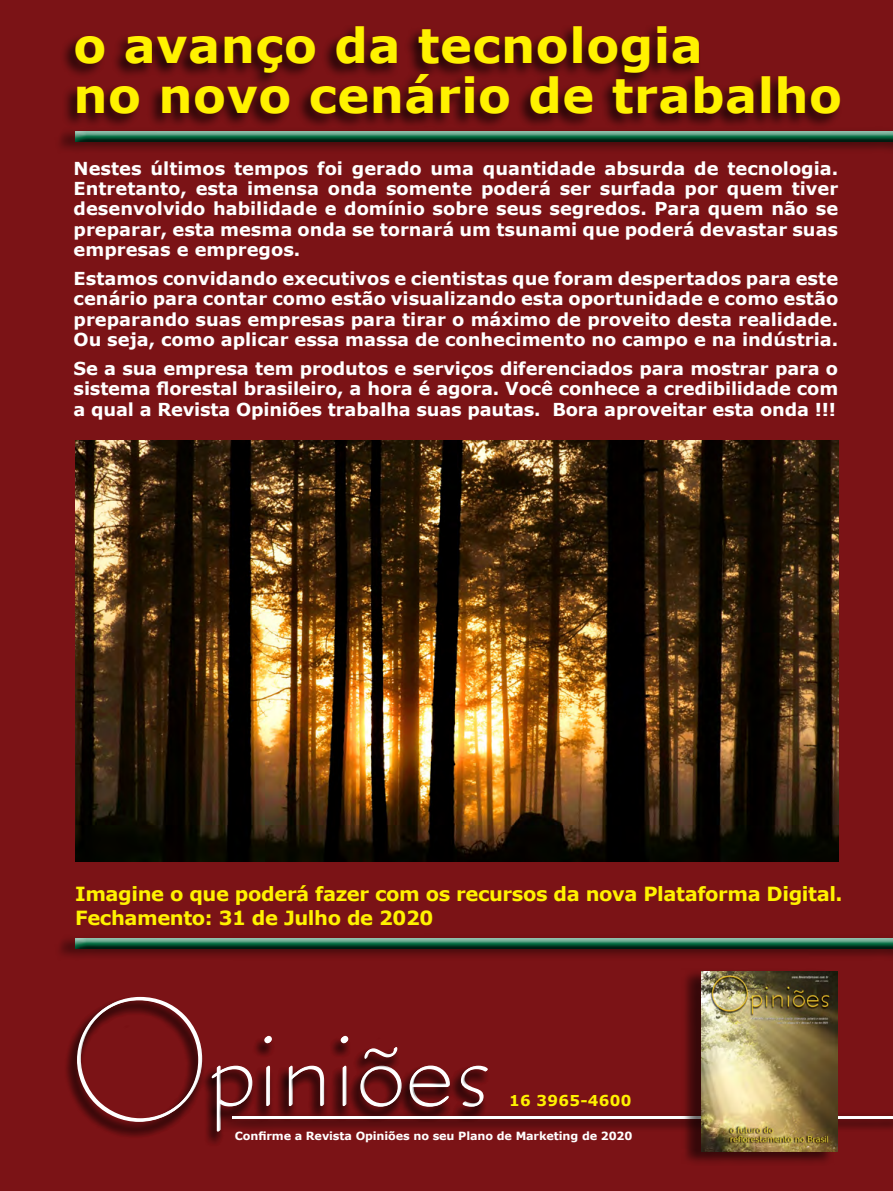
<style>
.page{position:relative;width:893px;height:1191px;background:#7b1316}
.page>*{position:absolute;margin:0;border:0;box-sizing:border-box;transform-origin:0 0}
.t1{font:135.6px "Bernhard Fashion BT";color:#fff}
.t2{font:700 48px/49.5px "Verdana";letter-spacing:.01em;color:#fff200}
.t3{font:700 19.5px/24px "Verdana";letter-spacing:-.02em;color:#fff200}
.t4{font:700 17.85px/20.2px "Verdana";color:#fff;text-align:justify}
.t5{font:700 15px "Verdana";letter-spacing:.02em;color:#fff200}
.t6{font:700 11.25px "Verdana";letter-spacing:-.01em;color:#fff}
</style>
<div class="page">
<div style="left:64px;top:997px;width:426px;height:150px;background:#000;opacity:.75"></div>
<svg style="left:220px;top:1112px;width:673px;height:19px;fill:#600e11"></svg>
<div style="left:221px;top:1105px;width:672px;height:14px;background:#fff;opacity:.75"></div>
<div style="left:229px;top:1109px;width:664px;height:10px;background:#000;opacity:.75"></div>
<div style="left:60px;top:24px;width:782px;height:105px;background:#000;opacity:.75"></div>
<div style="left:54px;top:126px;width:839px;height:28px;background:#000;opacity:.43"></div>
<div style="left:64px;top:120px;width:829px;height:26px;background:#fff;opacity:.75"></div>
<div style="left:68px;top:124px;width:825px;height:22px;background:#000;opacity:.75"></div>
<div style="left:681px;top:968px;width:154px;height:198px;background:#000;opacity:.56"></div>
<img style="left:701px;top:971px;width:136px;height:180px">
<div style="left:54px;top:933px;width:839px;height:28px;background:#000;opacity:.43"></div>
<div style="left:64px;top:926px;width:829px;height:26px;background:#7b1316"></div>
<div style="left:68px;top:930px;width:825px;height:22px;background:#000;opacity:.75"></div>
<img style="left:75px;top:441px;width:763px;height:420px">
<h2 class="t2" style="left:74px;top:20px;width:770px">o avanço da tecnologia<br>no novo cenário de trabalho</h2>
<p class="t4" style="left:74px;top:158px;width:766px">Nestes últimos tempos foi gerado uma quantidade absurda de tecnologia.<br>Entretanto, esta imensa onda somente poderá ser surfada por quem tiver desenvolvido habilidade e domínio sobre seus segredos. Para quem não se preparar, esta mesma onda se tornará um tsunami que poderá devastar suas empresas e empregos.</p>
<p class="t4" style="left:74px;top:268px;width:766px">Estamos convidando executivos e cientistas que foram despertados para este cenário para contar como estão visualizando esta oportunidade e como estão preparando suas empresas para tirar o máximo de proveito desta realidade.<br>Ou seja, como aplicar essa massa de conhecimento no campo e na indústria.</p>
<p class="t4" style="left:74px;top:358px;width:766px">Se a sua empresa tem produtos e serviços diferenciados para mostrar para o sistema florestal brasileiro, a hora é agora. Você conhece a credibilidade com a qual a Revista Opiniões trabalha suas pautas. Bora aproveitar esta onda !!!</p>
<p class="t3" style="left:75px;top:881px;width:769px">Imagine o que poderá fazer com os recursos da nova Plataforma Digital.<br>Fechamento: 31 de Julho de 2020</p>
<h1 class="t1" style="left:72px;top:974px;width:422px">Opiniões</h1>
<p class="t5" style="left:509px;top:1090px;width:124px">16 3965-4600</p>
<p class="t6" style="left:235px;top:1127px;width:399px">Confirme a Revista Opiniões no seu Plano de Marketing de 2020</p>
</div>
